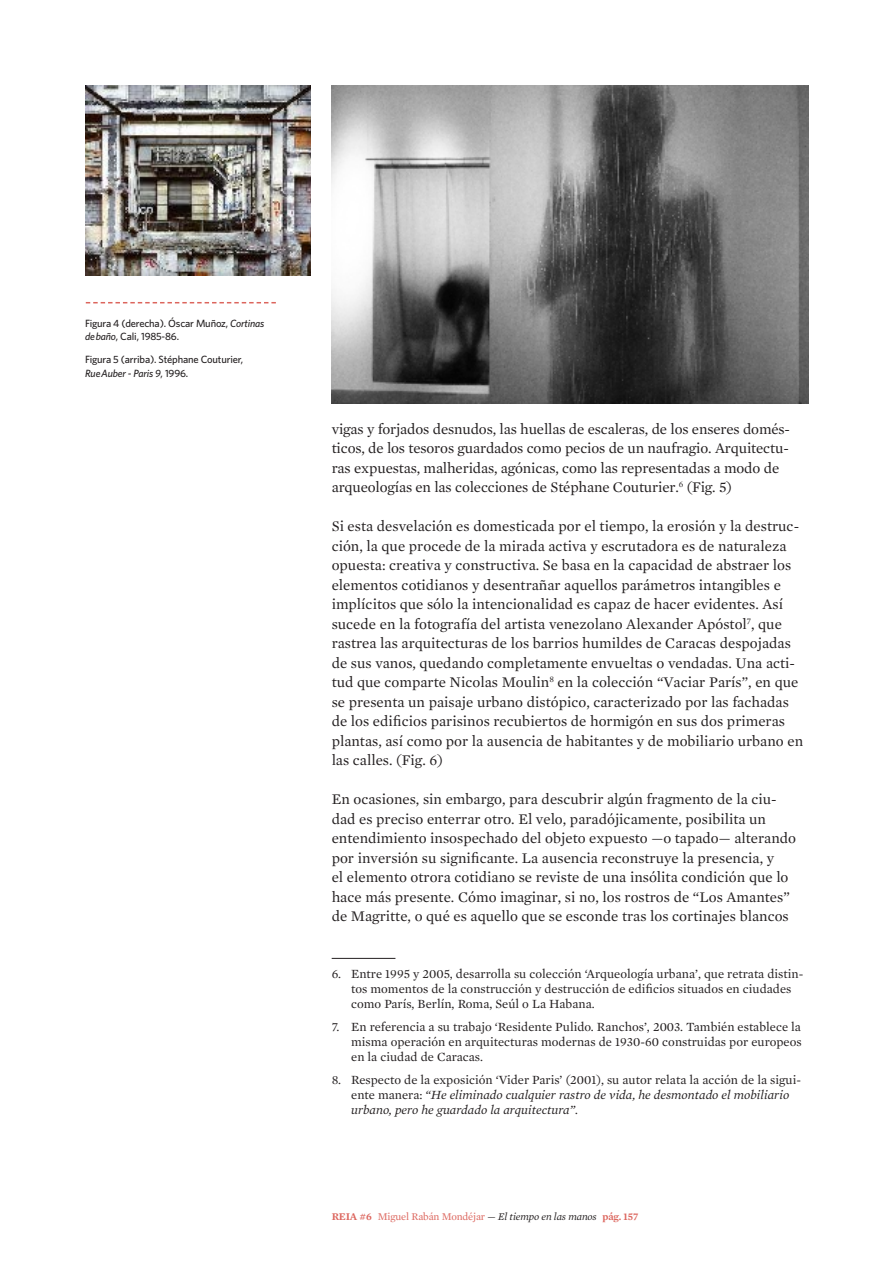
<style>
.page{position:relative;width:893px;height:1263px;background:#fff}
.page>*{position:absolute;margin:0;border:0;box-sizing:border-box;transform-origin:0 0}
._02_TEXTO_Cuerpo{font:15px/19.5px "Mercury Text G1";color:#231f20}
._02_TEXTO_Notas{font:12.75px/15px "Mercury Text G1";color:#231f20}
._02_TEXTO_Notas-2{font:italic 12.75px/15px "Mercury Text G1";color:#231f20}
._02_TEXTO_Figuras{font:500 10.5px/13.5px "Whitney";letter-spacing:-.015em;color:#231f20}
.t1{font:10.5px "Mercury Text G1";letter-spacing:-.015em;color:#dc655d}
.s1{font-style:italic}
.s2{font-style:normal}
.s3{font-weight:600}
.s4{color:#231f20}
.s5{font-style:italic;color:#231f20}
</style>
<div class="page">
<svg style="left:86px;top:302px;width:190px;height:1px"></svg>
<hr style="left:332px;top:958px;width:63px;height:1px;background:#231f20">
<img style="left:332px;top:85px;width:477px;height:318px">
<img style="left:85px;top:85px;width:225px;height:191px">
<p class="_02_TEXTO_Figuras" style="left:85px;top:316px;width:181px">Figura 4 (derecha). Óscar Muñoz, <span class="s1">Cortinas de baño</span>, Cali, 1985-86.</p>
<p class="_02_TEXTO_Figuras" style="left:85px;top:353px;width:159px">Figura 5 (arriba). Stéphane Couturier,<br><span class="s1">Rue Auber - Paris 9</span>, 1996.</p>
<p class="_02_TEXTO_Cuerpo" style="left:332px;top:419px;width:460px">vigas y forjados desnudos, las huellas de escaleras, de los enseres domés&shy;ticos, de los tesoros guardados como pecios de un naufragio. Arquitectu&shy;ras expuestas, malheridas, agónicas, como las representadas a modo de arqueologías en las colecciones de Stéphane Couturier.<sup>6</sup> (Fig. 5)</p>
<p class="_02_TEXTO_Cuerpo" style="left:332px;top:516px;width:473px">Si esta desvelación es domesticada por el tiempo, la erosión y la destruc&shy;ción, la que procede de la mirada activa y escrutadora es de naturaleza opuesta: creativa y constructiva. Se basa en la capacidad de abstraer los elementos cotidianos y desentrañar aquellos parámetros intangibles e implícitos que sólo la intencionalidad es capaz de hacer evidentes. Así sucede en la fotografía del artista venezolano Alexander Apóstol<sup>7</sup>, que rastrea las arquitecturas de los barrios humildes de Caracas despojadas de sus vanos, quedando completamente envueltas o vendadas. Una acti&shy;tud que comparte Nicolas Moulin<sup>8</sup> en la colección “Vaciar París”, en que se presenta un paisaje urbano distópico, caracterizado por las fachadas de los edificios parisinos recubiertos de hormigón en sus dos primeras plantas, así como por la ausencia de habitantes y de mobiliario urbano en las calles. (Fig. 6)</p>
<p class="_02_TEXTO_Cuerpo" style="left:332px;top:789px;width:466px">En ocasiones, sin embargo, para descubrir algún fragmento de la ciu&shy;dad es preciso enterrar otro. El velo, paradójicamente, posibilita un entendimiento insospechado del objeto expuesto —o tapado— alterando por inversión su significante. La ausencia reconstruye la presencia, y<br>el elemento otrora cotidiano se reviste de una insólita condición que lo hace más presente. Cómo imaginar, si no, los rostros de “Los Amantes” de Magritte, o qué es aquello que se esconde tras los cortinajes blancos</p>
<p class="_02_TEXTO_Notas" style="left:351px;top:966px;width:454px;text-indent:-19px">6. Entre 1995 y 2005, desarrolla su colección ‘Arqueología urbana’, que retrata distin&shy;tos momentos de la construcción y destrucción de edificios situados en ciudades como París, Berlín, Roma, Seúl o La Habana.</p>
<p class="_02_TEXTO_Notas" style="left:351px;top:1019px;width:452px;text-align:justify;text-indent:-19px">7. En referencia a su trabajo ‘Residente Pulido. Ranchos’, 2003. También establece la misma operación en arquitecturas modernas de 1930-60 construidas por europeos en la ciudad de Caracas.</p>
<p class="_02_TEXTO_Notas-2" style="left:351px;top:1072px;width:451px;text-indent:-19px"><span class="s2">8. Respecto de la exposición ‘Vider Paris’ (2001), su autor relata la acción de la sigui&shy;ente manera:</span> “He eliminado cualquier rastro de vida, he desmontado el mobiliario urbano, pero he guardado la arquitectura”.</p>
<p class="t1" style="left:332px;top:1210px;width:308px"><span class="s3">REIA #6</span> Miguel Rabán Mondéjar <span class="s4">—</span> <span class="s5">El tiempo en las manos</span> <span class="s3">pág. 157</span></p>
</div>
